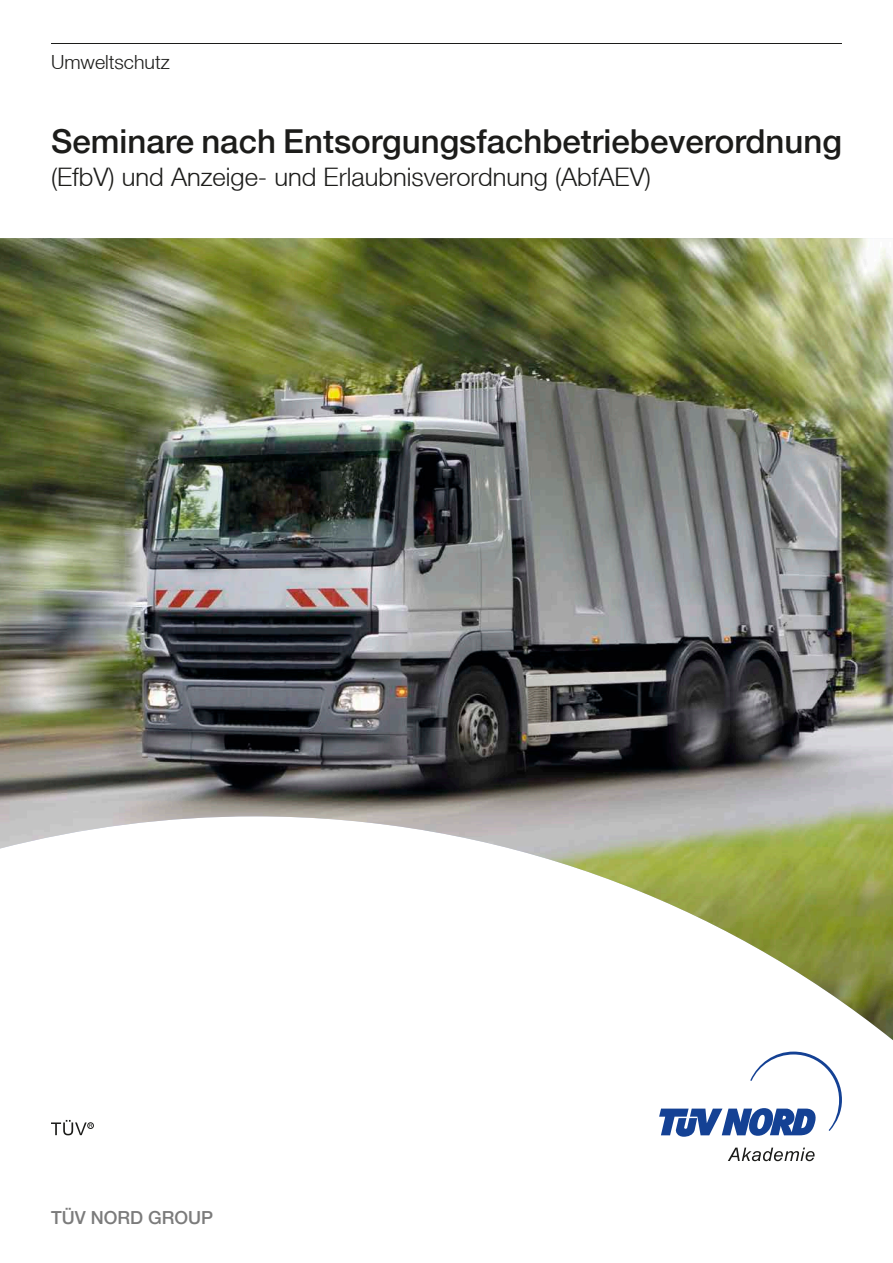
<style>
.page{position:relative;width:893px;height:1263px;background:#fff}
.page>*{position:absolute;margin:0;border:0;box-sizing:border-box;transform-origin:0 0}
.t1{font:500 33px "Helvetica Neue LT";color:#1c1c1a}
.t2{font:300 25.5px "Helvetica Neue LT";color:#1c1c1a}
.t3{font:300 19.5px "Helvetica Neue LT";color:#1c1c1a}
.t4{font:500 18px "Helvetica Neue LT";color:#7b7b7b}
</style>
<div class="page">
<svg style="left:728px;top:1147px;width:87px;height:14px"></svg>
<svg style="left:659px;top:1051px;width:183px;height:86px"></svg>
<img style="left:0;top:238px;width:893px;height:802px">
<div style="left:87px;top:1122px;width:7px;height:7px;border:1px solid #1c1c1a;border-radius:50%"></div>
<svg style="left:51px;top:1120px;width:41px;height:15px"></svg>
<hr style="left:51px;top:43px;width:791px;height:1px;background:#1c1c1a">
<p class="t3" style="left:51px;top:50px;width:120px">Umweltschutz</p>
<p class="t1" style="left:51px;top:122px;width:792px">Seminare nach Entsorgungsfachbetriebeverordnung</p>
<p class="t2" style="left:51px;top:162px;width:601px">(EfbV) und Anzeige- und Erlaubnisverordnung (AbfAEV)</p>
<p class="t4" style="left:51px;top:1207px;width:164px">TÜV NORD GROUP</p>
</div>
